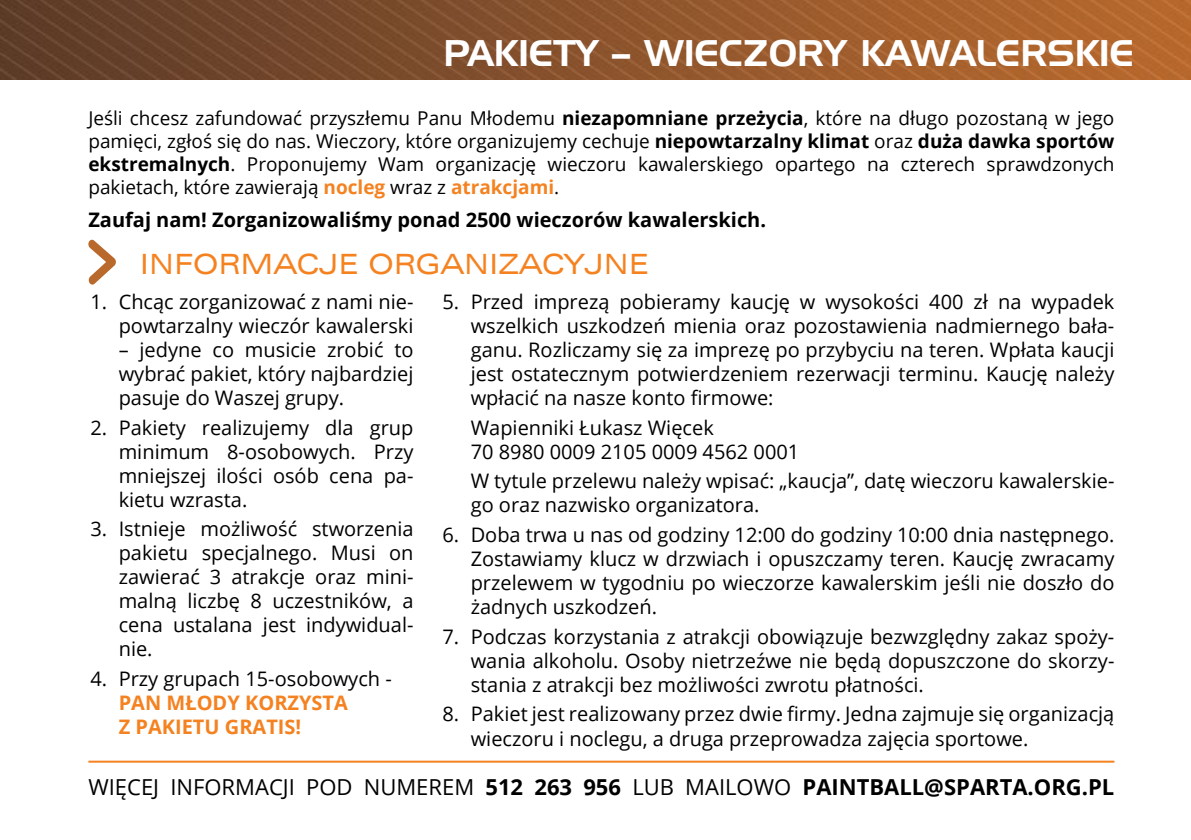
<style>
.page{position:relative;width:1191px;height:840px;background:#fff}
.page>*{position:absolute;margin:0;border:0;box-sizing:border-box;transform-origin:0 0}
.t1{font:36px "Handel Gothic EU";color:#fff}
.t2{font:28px "Zurich Ex EU";color:#f58220}
.t3{font:22px "Open Sans";color:#000}
.t4{font:700 22px "Open Sans";color:#000}
.t5{font:20px/24px "Open Sans";color:#000;text-align:justify}
.t6{font:700 20px "Open Sans";color:#000}
.t7{font:700 20px/24px "Open Sans";color:#f58220}
.t8{font:19px/22.8px "Open Sans";color:#000;text-align:justify}
.s1{font-weight:700}
.s2{font-weight:700;color:#f58220}
</style>
<div class="page">
<hr style="left:88px;top:760px;width:1026px;height:2px;background:#f58220">
<img style="left:0;top:0;width:1191px;height:79px">
<svg style="left:88px;top:239px;width:28px;height:46px"></svg>
<h1 class="t1" style="left:443px;top:31px;width:23px">PAKIE</h1>
<h1 class="t1" style="left:553px;top:31px;width:117px">TY – WIECZORY</h1>
<h1 class="t1" style="left:860px;top:31px;width:30px">KAWA</h1>
<h1 class="t1" style="left:976px;top:31px;width:118px">LERSKIE</h1>
<p class="t8" style="left:88px;top:106px;width:1027px">Jeśli chcesz zafundować przyszłemu Panu Młodemu <span class="s1">niezapomniane przeżycia</span>, które na długo pozostaną w jego pamięci, zgłoś się do nas. Wieczory, które organizujemy cechuje <span class="s1">niepowtarzalny klimat</span> oraz <span class="s1">duża dawka sportów ekstremalnych</span>. Proponujemy Wam organizację wieczoru kawalerskiego opartego na czterech sprawdzonych pakietach, które zawierają <span class="s2">nocleg</span> wraz z <span class="s2">atrakcjami</span>.</p>
<p class="t6" style="left:88px;top:205px;width:679px">Zaufaj nam! Zorganizowaliśmy ponad 2500 wieczorów kawalerskich.</p>
<h2 class="t2" style="left:140px;top:247px;width:320px">IN FORMACJE ORGANI</h2>
<h2 class="t2" style="left:498px;top:247px;width:127px">ZACYJNE</h2>
<p class="t5" style="left:90px;top:289px;width:325px;text-align:right">1. Chcąc zorganizować z nami nie&shy;powtarzalny wieczór kawalerski</p>
<p class="t5" style="left:119px;top:337px;width:296px">– jedyne co musicie zrobić to wybrać pakiet, który najbardziej pasuje do Waszej grupy.</p>
<p class="t5" style="left:119px;top:414px;width:296px;text-indent:-28px">2. Pakiety realizujemy dla grup minimum 8-osobowych. Przy mniejszej ilości osób cena pa&shy;kietu wzrasta.</p>
<p class="t5" style="left:119px;top:516px;width:296px;text-indent:-28px">3. Istnieje możliwość stworzenia pakietu specjalnego. Musi on zawierać 3 atrakcje oraz mini&shy;malną liczbę 8 uczestników, a cena ustalana jest indywidual&shy;nie.</p>
<p class="t5" style="left:90px;top:666px;width:303px">4. Przy grupach 15-osobowych -</p>
<p class="t7" style="left:119px;top:690px;width:231px">PAN MŁODY KORZYSTA<br>Z PAKIETU GRATIS!</p>
<p class="t5" style="left:471px;top:289px;width:645px;text-indent:-28px">5. Przed imprezą pobieramy kaucję w wysokości 400 zł na wypadek wszelkich uszkodzeń mienia oraz pozostawienia nadmiernego bała&shy;ganu. Rozliczamy się za imprezę po przybyciu na teren. Wpłata kaucji jest ostatecznym potwierdzeniem rezerwacji terminu. Kaucję należy wpłacić na nasze konto firmowe:</p>
<p class="t5" style="left:471px;top:414px;width:330px">Wapienniki Łukasz Więcek<br>70 8980 0009 2105 0009 4562 0001</p>
<p class="t5" style="left:471px;top:468px;width:645px">W tytule przelewu należy wpisać: „kaucja”, datę wieczoru kawalerskie&shy;go oraz nazwisko organizatora.</p>
<p class="t5" style="left:471px;top:522px;width:645px;text-indent:-28px">6. Doba trwa u nas od godziny 12:00 do godziny 10:00 dnia następnego.<br>Zostawiamy klucz w drzwiach i opuszczamy teren. Kaucję zwracamy przelewem w tygodniu po wieczorze kawalerskim jeśli nie doszło do żadnych uszkodzeń.</p>
<p class="t5" style="left:471px;top:623px;width:645px;text-indent:-28px">7. Podczas korzystania z atrakcji obowiązuje bezwzględny zakaz spoży&shy;wania alkoholu. Osoby nietrzeźwe nie będą dopuszczone do skorzy&shy;stania z atrakcji bez możliwości zwrotu płatności.</p>
<p class="t5" style="left:471px;top:701px;width:645px;text-indent:-28px">8. Pakiet jest realizowany przez dwie firmy. Jedna zajmuje się organizacją wieczoru i noclegu, a druga przeprowadza zajęcia sportowe.</p>
<p class="t3" style="left:88px;top:771px;width:133px">Więcej in form</p>
<p class="t3" style="left:255px;top:771px;width:23px">acji</p>
<p class="t3" style="left:306px;top:771px;width:16px">pod</p>
<p class="t3" style="left:364px;top:771px;width:392px">n um erem <span class="s1">512 263 956</span> lub mai lowo</p>
<p class="t4" style="left:802px;top:771px;width:14px">paint</p>
<p class="t4" style="left:869px;top:771px;width:90px">ball@sparta</p>
<p class="t4" style="left:1027px;top:771px;width:23px">.org</p>
<p class="t4" style="left:1081px;top:771px;width:34px">.pl</p>
</div>
